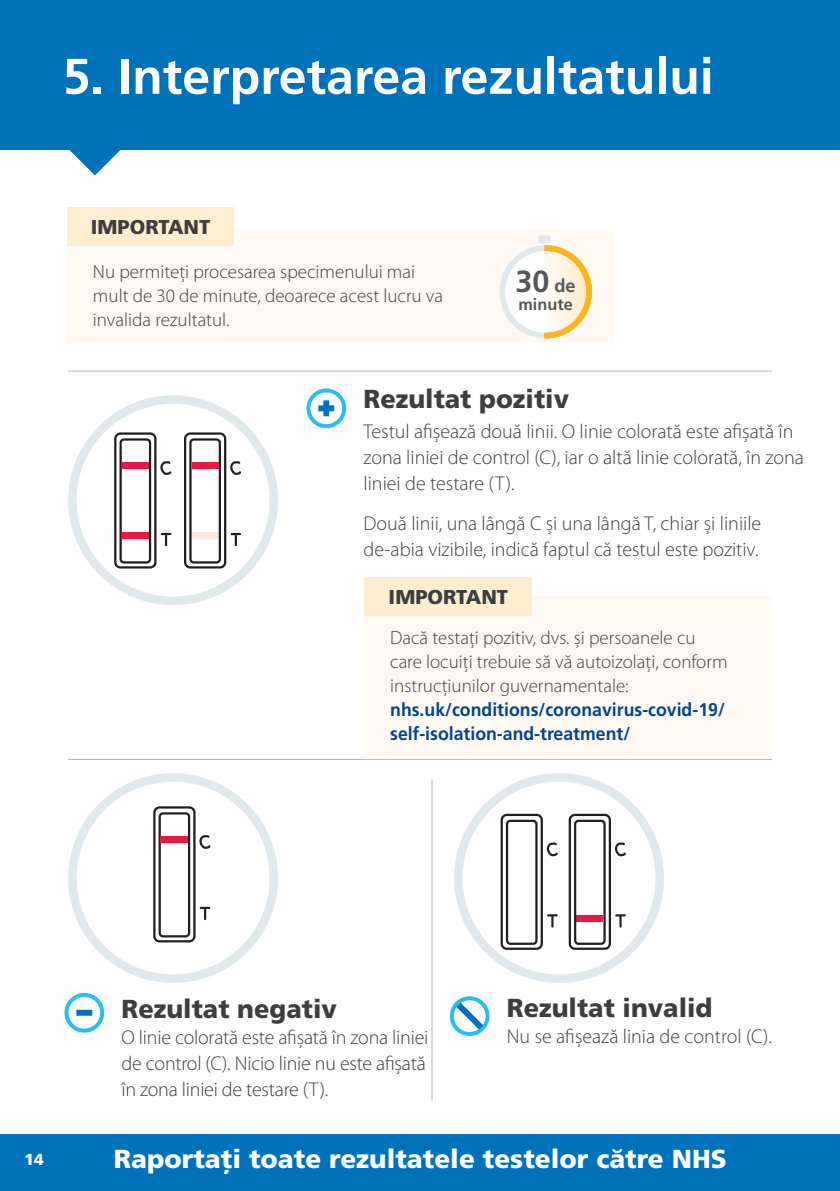
<style>
.page{position:relative;width:840px;height:1191px;background:#fff}
.page>*{position:absolute;margin:0;border:0;box-sizing:border-box;transform-origin:0 0}
.H2_Stages_WOB_bar{font:700 50px "Frutiger LT Pro";color:#fff}
._012_Timer_Text{font:700 30.4px "Frutiger LT Pro";color:#57585a}
._13_H4_Crosshead_min{font:900 26px "Frutiger LT Pro";color:#3e3e3f}
.t1{font:900 26px "Frutiger LT Pro";color:#fff}
._04_Steps_Text_10_5{font:300 20px/26px "Myriad Pro";color:#3e3e3f}
._06_Warning_Box_Head{font:900 20px "Frutiger LT Pro";color:#3e3e3f}
._06_Mini_warning_box{font:300 19px/24px "Myriad Pro";color:#3e3e3f}
._06_Mini_warning_box-2{font:700 18.4px/24px "Frutiger LT Pro";color:#01468c;scale:.96 1}
._012_Timer_Text-2{font:700 16.2px "Frutiger LT Pro";color:#57585a}
.t2{font:900 16px "Frutiger LT Pro";color:#fff}
.s1{font-size:18.2px}
</style>
<div class="page">
<div style="left:0;top:0;width:839px;height:150px;background:#0072bc"></div>
<div style="left:68px;top:395px;width:210px;height:210px;border:9px solid #e2e9ec;border-radius:50%"></div>
<div style="left:0;top:1134px;width:839px;height:57px;background:#0072bc"></div>
<svg style="left:69px;top:150px;width:51px;height:25px"></svg>
<div style="left:67px;top:229px;width:546px;height:113px;background:#fefaf3"></div>
<div style="left:500px;top:248px;width:84px;height:85px;background:#fff;border-radius:50%"></div>
<div style="left:67px;top:208px;width:167px;height:38px;background:#feeecf"></div>
<div style="left:499px;top:245px;width:92px;height:93px;border:6px solid #e2e9ec;border-radius:50%"></div>
<svg style="left:537px;top:235px;width:55px;height:104px"></svg>
<hr style="left:68px;top:371px;width:703px;height:1px;background:#b2b3b7">
<hr style="left:431px;top:780px;width:1px;height:320px;background:#b2b3b7">
<hr style="left:68px;top:759px;width:703px;height:1px;background:#b2b3b7">
<div style="left:122px;top:462px;width:27px;height:6px;background:#ea1847"></div>
<div style="left:191px;top:462px;width:27px;height:6px;background:#ea1847"></div>
<div style="left:122px;top:532px;width:27px;height:6px;background:#ea1847"></div>
<div style="left:191px;top:532px;width:27px;height:6px;background:#fde7e2"></div>
<div style="left:184px;top:432px;width:42px;height:136px;border:2px solid #231f20;border-radius:5px"></div>
<svg style="left:230px;top:461px;width:12px;height:14px"></svg>
<svg style="left:230px;top:532px;width:12px;height:13px"></svg>
<div style="left:189px;top:438px;width:32px;height:125px;border:2px solid #231f20;border-radius:3px"></div>
<div style="left:114px;top:432px;width:42px;height:136px;border:2px solid #231f20;border-radius:5px"></div>
<svg style="left:160px;top:461px;width:12px;height:14px"></svg>
<svg style="left:160px;top:532px;width:12px;height:13px"></svg>
<div style="left:119px;top:438px;width:32px;height:125px;border:2px solid #231f20;border-radius:3px"></div>
<div style="left:306px;top:388px;width:40px;height:40px;border:4px solid #26bff0;border-radius:50%"></div>
<div style="left:318px;top:405px;width:16px;height:6px;background:#0072bc"></div>
<div style="left:323px;top:400px;width:6px;height:16px;background:#0072bc"></div>
<div style="left:364px;top:596px;width:407px;height:162px;background:#fefaf3"></div>
<div style="left:364px;top:577px;width:167px;height:38px;background:#feeecf"></div>
<div style="left:68px;top:773px;width:210px;height:210px;border:9px solid #e2e9ec;border-radius:50%"></div>
<div style="left:153px;top:806px;width:42px;height:136px;border:2px solid #231f20;border-radius:5px"></div>
<svg style="left:199px;top:835px;width:12px;height:14px"></svg>
<svg style="left:199px;top:906px;width:12px;height:13px"></svg>
<div style="left:158px;top:812px;width:32px;height:125px;border:2px solid #231f20;border-radius:3px"></div>
<div style="left:160px;top:836px;width:28px;height:6px;background:#ea1847"></div>
<div style="left:64px;top:993px;width:40px;height:39px;border:4px solid #26bff0;border-radius:50%"></div>
<div style="left:76px;top:1009px;width:16px;height:6px;background:#0072bc"></div>
<div style="left:454px;top:773px;width:209px;height:210px;border:9px solid #e2e9ec;border-radius:50%"></div>
<div style="left:575px;top:915px;width:27px;height:6px;background:#ea1847"></div>
<div style="left:500px;top:813px;width:42px;height:137px;border:2px solid #231f20;border-radius:5px"></div>
<svg style="left:546px;top:842px;width:12px;height:15px"></svg>
<svg style="left:547px;top:914px;width:11px;height:12px"></svg>
<div style="left:505px;top:819px;width:32px;height:126px;border:2px solid #231f20;border-radius:3px"></div>
<div style="left:568px;top:813px;width:42px;height:137px;border:2px solid #231f20;border-radius:5px"></div>
<svg style="left:614px;top:842px;width:12px;height:15px"></svg>
<svg style="left:615px;top:914px;width:11px;height:12px"></svg>
<div style="left:573px;top:819px;width:32px;height:126px;border:2px solid #231f20;border-radius:3px"></div>
<svg style="left:449px;top:996px;width:40px;height:40px"></svg>
<p class="H2_Stages_WOB_bar" style="left:63px;top:47px;width:652px">5. Interpretarea rezultatului</p>
<p class="_06_Warning_Box_Head" style="left:91px;top:215px;width:121px">IMPORTANT</p>
<p class="_06_Mini_warning_box" style="left:93px;top:259px;width:351px">Nu permiteți procesarea specimenului mai mult de 30 de minute, deoarece acest lucru va invalida rezultatul.</p>
<p class="_012_Timer_Text" style="left:515px;top:263px;width:62px">30 <span class="s1">de</span></p>
<p class="_012_Timer_Text-2" style="left:518px;top:294px;width:56px">minute</p>
<p class="_13_H4_Crosshead_min" style="left:363px;top:383px;width:207px">Rezultat pozitiv</p>
<p class="_04_Steps_Text_10_5" style="left:363px;top:418px;width:441px">Testul afișează două linii. O linie colorată este afișată în zona liniei de control (C), iar o altă linie colorată, în zona liniei de testare (T).</p>
<p class="_04_Steps_Text_10_5" style="left:363px;top:510px;width:399px">Două linii, una lângă C și una lângă T, chiar și liniile de-abia vizibile, indică faptul că testul este pozitiv.</p>
<p class="_06_Warning_Box_Head" style="left:388px;top:585px;width:121px">IMPORTANT</p>
<p class="_06_Mini_warning_box" style="left:390px;top:625px;width:339px">Dacă testați pozitiv, dvs. și persoanele cu care locuiți trebuie să vă autoizolați, conform instrucțiunilor guvernamentale:</p>
<p class="_06_Mini_warning_box-2" style="left:390px;top:697px;width:350px">nhs.uk/conditions/coronavirus-covid-19/ self-isolation-and-treatment/</p>
<p class="_13_H4_Crosshead_min" style="left:121px;top:993px;width:217px">Rezultat negativ</p>
<p class="_04_Steps_Text_10_5" style="left:121px;top:1024px;width:308px">O linie colorată este afișată în zona liniei de control (C). Nicio linie nu este afișată în zona liniei de testare (T).</p>
<p class="_13_H4_Crosshead_min" style="left:506px;top:992px;width:207px">Rezultat invalid</p>
<p class="_04_Steps_Text_10_5" style="left:506px;top:1023px;width:266px">Nu se afișează linia de control (C).</p>
<p class="t2" style="left:24px;top:1150px;width:21px">14</p>
<h3 class="t1" style="left:114px;top:1142px;width:614px">Raportați toate rezultatele testelor către NHS</h3>
</div>
